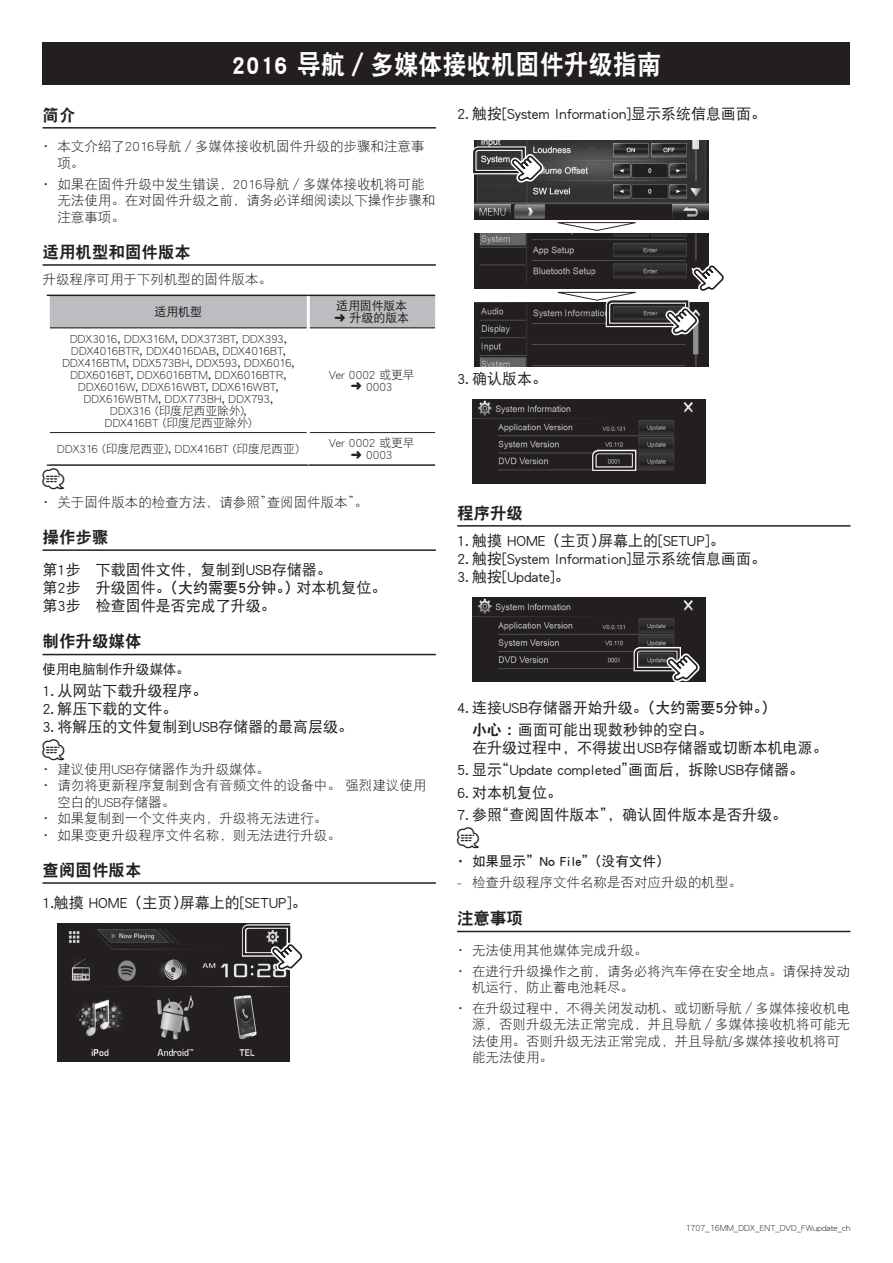
<style>
.page{position:relative;width:893px;height:1263px;background:#fff}
.page>*{position:absolute;margin:0;border:0;box-sizing:border-box;transform-origin:0 0}
.t1{font:27px "DF Hei GB W9";color:#fff}
.t2{font:21px "Car Symble";color:#231f20}
.t3{font:16.5px "DF Hei GB W9";color:#231f20}
.t4{font:15px/22.2px "DF Hei GB W5";color:#231f20}
.t5{font:15px "DF Hei GB W7";color:#231f20}
.t6{font:15px "DF Hei GB W9";color:#231f20}
.t7{font:13.5px/16.5px "DF Hei GB W3";color:#231f20}
.t8{font:13.5px "DF Hei GB W7";color:#231f20}
.t9{font:13.5px "DF Hei GB W5";letter-spacing:-.015em;color:#231f20}
.t10{font:12px/12px "DF Hei GB W3";letter-spacing:-.015em;color:#231f20;text-align:center}
.t11{font:12px "DF Hei GB W5";letter-spacing:-.01em;color:#231f20}
.t12{font:9px "DF Hei GB W3";color:#231f20}
.s1{font-family:"DF Hei GB W5"}
.s2{font-family:"DF Hei GB W7"}
</style>
<div class="page">
<div style="left:43px;top:43px;width:807px;height:42px;background:#231f20"></div>
<hr style="left:43px;top:127px;width:393px;height:2px;background:#231f20">
<hr style="left:43px;top:264px;width:393px;height:2px;background:#231f20">
<hr style="left:43px;top:549px;width:393px;height:2px;background:#231f20">
<hr style="left:43px;top:654px;width:393px;height:1px;background:#231f20">
<hr style="left:43px;top:882px;width:393px;height:2px;background:#231f20">
<div style="left:50px;top:296px;width:385px;height:31px;background:#bcbdc0"></div>
<hr style="left:47px;top:295px;width:261px;height:1px;background:#231f20">
<hr style="left:308px;top:295px;width:127px;height:1px;background:#231f20">
<hr style="left:47px;top:464px;width:261px;height:2px;background:#231f20">
<hr style="left:308px;top:464px;width:127px;height:2px;background:#231f20">
<hr style="left:50px;top:432px;width:257px;height:1px;background:#231f20">
<hr style="left:310px;top:432px;width:125px;height:1px;background:#231f20">
<hr style="left:50px;top:327px;width:257px;height:1px;background:#231f20">
<hr style="left:310px;top:327px;width:125px;height:1px;background:#231f20">
<hr style="left:307px;top:296px;width:3px;height:32px;background:#fff">
<img style="left:57px;top:923px;width:233px;height:139px">
<svg style="left:240px;top:923px;width:63px;height:50px"></svg>
<hr style="left:457px;top:525px;width:393px;height:2px;background:#231f20">
<hr style="left:457px;top:931px;width:393px;height:1px;background:#231f20">
<img style="left:475px;top:234px;width:234px;height:54px">
<svg style="left:558px;top:222px;width:78px;height:9px"></svg>
<img style="left:475px;top:140px;width:233px;height:80px">
<img style="left:475px;top:303px;width:234px;height:64px">
<svg style="left:558px;top:263px;width:166px;height:74px"></svg>
<svg style="left:473px;top:144px;width:71px;height:40px;background:#6b696a"></svg>
<img style="left:472px;top:399px;width:234px;height:84px">
<svg style="left:590px;top:447px;width:49px;height:26px"></svg>
<img style="left:472px;top:598px;width:234px;height:84px">
<svg style="left:631px;top:645px;width:69px;height:37px"></svg>
<h1 class="t1" style="left:232px;top:49px;width:431px">2016 导航／多媒体接收机固件升级指南</h1>
<p class="t3" style="left:43px;top:106px;width:34px">简介</p>
<p class="t7" style="left:57px;top:138px;width:369px;text-indent:-18px">・本文介绍了2016导航／多媒体接收机固件升级的步骤和注意事项。</p>
<p class="t7" style="left:57px;top:175px;width:380px;text-indent:-18px">・如果在固件升级中发生错误，2016导航／多媒体接收机将可能无法使用。在对固件升级之前，请务必详细阅读以下操作步骤和注意事项。</p>
<p class="t3" style="left:43px;top:243px;width:150px">适用机型和固件版本</p>
<p class="t7" style="left:43px;top:271px;width:231px">升级程序可用于下列机型的固件版本。</p>
<p class="t11" style="left:336px;top:299px;width:72px">适用固件版本</p>
<p class="t11" style="left:154px;top:305px;width:49px">适用机型</p>
<p class="t11" style="left:334px;top:311px;width:76px">➜ 升级的版本</p>
<p class="t10" style="left:62px;top:332px;width:233px">DDX3016, DDX316M, DDX373BT, DDX393,<br>DDX4016BTR, DDX4016DAB, DDX4016BT,<br>DDX416BTM, DDX573BH, DDX593, DDX6016,<br>DDX6016BT, DDX6016BTM, DDX6016BTR,<br>DDX6016W, DDX616WBT, DDX616WBT,<br>DDX616WBTM, DDX773BH, DDX793,<br>DDX316 (印度尼西亚除外 ,(<br>DDX416BT (印度尼西亚除外(</p>
<p class="t10" style="left:57px;top:443px;width:244px">DDX316 (印度尼西亚 ,) DDX416BT (印度尼西亚)</p>
<h2 class="t2" style="left:43px;top:468px;width:23px">⁄</h2>
<p class="t10" style="left:329px;top:368px;width:87px">Ver 0002 或更早➜ 0003</p>
<p class="t10" style="left:329px;top:437px;width:87px">Ver 0002 或更早</p>
<p class="t10" style="left:351px;top:449px;width:43px">➜ 0003</p>
<p class="t7" style="left:39px;top:493px;width:236px">・关于固件版本的检查方法，请参照”</p>
<p class="t3" style="left:43px;top:528px;width:67px">操作步骤</p>
<p class="t4" style="left:297px;top:560px;width:92px;line-height:18px;text-indent:-254px">第步1 　下载固件文件，复制到USB存储器。<br>对本机复位。</p>
<p class="t7" style="left:267px;top:493px;width:103px">查阅固件版本。“</p>
<p class="t5" style="left:43px;top:579px;width:258px"><span class="s1">第步2 　升级固件。</span>（大约需要5分钟。）</p>
<p class="t4" style="left:43px;top:594px;width:235px">第步3 　检查固件是否完成了升级。</p>
<p class="t3" style="left:43px;top:632px;width:100px">制作升级媒体</p>
<p class="t9" style="left:43px;top:662px;width:149px">使用电脑制作升级媒体。</p>
<p class="t4" style="left:43px;top:679px;width:166px">1. 从网站下载升级程序。</p>
<p class="t4" style="left:43px;top:697px;width:136px">2. 解压下载的文件。</p>
<p class="t4" style="left:43px;top:715px;width:312px">3. 将解压的文件复制到USB存储器的最高层级。</p>
<h2 class="t2" style="left:43px;top:739px;width:23px">⁄</h2>
<p class="t7" style="left:39px;top:760px;width:232px">・建议使用USB存储器作为升级媒体。</p>
<p class="t7" style="left:39px;top:777px;width:389px">・请勿将更新程序复制到含有音频文件的设备中。强烈建议使用</p>
<p class="t7" style="left:57px;top:793px;width:119px">空白的USB存储器。</p>
<p class="t7" style="left:39px;top:810px;width:290px">・如果复制到一个文件夹内，升级将无法进行。</p>
<p class="t7" style="left:39px;top:826px;width:303px">・如果变更升级程序文件名称，则无法进行升级。</p>
<p class="t3" style="left:43px;top:861px;width:100px">查阅固件版本</p>
<p class="t4" style="left:180px;top:891px;width:128px">屏幕上的[SETUP 。[</p>
<p class="t4" style="left:43px;top:891px;width:146px">1.触摸 HOME（主页）</p>
<p class="t4" style="left:457px;top:102px;width:311px">2. 触按[System Information]显示系统信息画面。</p>
<p class="t4" style="left:457px;top:367px;width:91px">3. 确认版本。</p>
<p class="t3" style="left:457px;top:504px;width:67px">程序升级</p>
<p class="t4" style="left:457px;top:530px;width:150px">1. 触摸 HOME（主页）</p>
<p class="t4" style="left:457px;top:548px;width:311px">2. 触按[System Information]显示系统信息画面。</p>
<p class="t4" style="left:457px;top:566px;width:114px">3. 触按[Update 。[</p>
<p class="t4" style="left:598px;top:530px;width:128px">屏幕上的[SETUP 。[</p>
<p class="t4" style="left:457px;top:696px;width:321px;text-align:center">4. 连接USB存储器开始升级。<span class="s2">（大约需要5分钟 (。</span>画面可能出现数秒钟的空白。</p>
<p class="t6" style="left:472px;top:721px;width:50px">小心：</p>
<p class="t4" style="left:628px;top:736px;width:201px;text-indent:-156px">在升级过程中，不得拔出USB存储器或切断本机电源。画面后，拆除USB存储器。</p>
<p class="t4" style="left:494px;top:758px;width:143px">“Update completed”</p>
<p class="t4" style="left:457px;top:758px;width:46px">5. 显示</p>
<p class="t4" style="left:494px;top:781px;width:294px;text-indent:-37px">6. 对本机复位。<br>“查阅固件版本，” 确认固件版本是否升级。</p>
<p class="t4" style="left:457px;top:803px;width:46px">7. 参照</p>
<h2 class="t2" style="left:457px;top:827px;width:23px">⁄</h2>
<p class="t8" style="left:454px;top:854px;width:217px">・如果显示”No File”（没有文件(</p>
<p class="t7" style="left:472px;top:874px;width:271px">检查升级程序文件名称是否对应升级的机型。</p>
<p class="t7" style="left:457px;top:874px;width:6px">-</p>
<p class="t3" style="left:457px;top:909px;width:67px">注意事项</p>
<p class="t7" style="left:454px;top:939px;width:398px;line-height:20.7px">・无法使用其他媒体完成升级。<br>・在进行升级操作之前，请务必将汽车停在安全地点。请保持发动</p>
<p class="t7" style="left:454px;top:977px;width:398px;line-height:20.7px;text-indent:18px">机运行，防止蓄电池耗尽。<br>・在升级过程中，不得关闭发动机、或切断导航／多媒体接收机电</p>
<p class="t7" style="left:472px;top:1016px;width:379px">源，否则升级无法正常完成，并且导航／多媒体接收机将可能无法使用。否则升级无法正常完成，并且导航/多媒体接收机将可能无法使用。</p>
<p class="t12" style="left:685px;top:1223px;width:166px">1707_16MM_DDX_ENT_DVD_FWupdate_ch</p>
</div>
